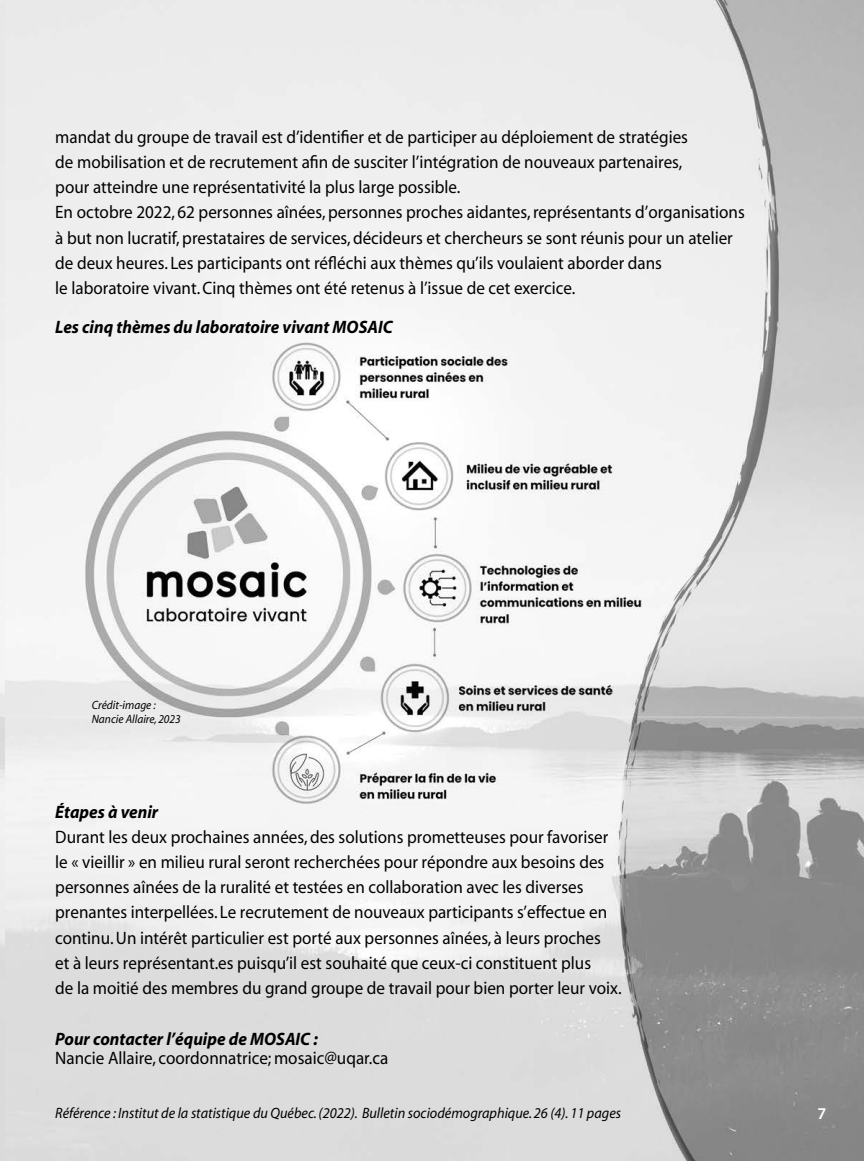
<style>
.page{position:relative;width:864px;height:1161px;background:#fff}
.page>*{position:absolute;margin:0;border:0;box-sizing:border-box;transform-origin:0 0}
.t1{font:18px/25.2px "Myriad MM 400 600";color:#000;scale:.95 1}
.t2{font:18px "Myriad MM It 700 600";color:#000;scale:.95 1}
.t3{font:16.5px "Myriad MM 565 600";color:#fff}
.t4{font:15px "Myriad MM It 400 600";color:#000;scale:.95 1}
.t5{font:12px/13.5px "Myriad MM It 400 600";color:#000;scale:.95 1}
</style>
<div class="page">
<img style="left:4px;top:0;width:860px;height:1161px">
<p class="t1" style="left:55px;top:125px;width:727px">mandat du groupe de travail est d’identifier et de participer au déploiement de stratégies<br>de mobilisation et de recrutement afin de susciter l’intégration de nouveaux partenaires,<br>pour atteindre une représentativité la plus large possible.<br>En octobre 2022, 62 personnes aînées, personnes proches aidantes, représentants d’organisations à but non lucratif, prestataires de services, décideurs et chercheurs se sont réunis pour un atelier de deux heures. Les participants ont réfléchi aux thèmes qu’ils voulaient aborder dans<br>le laboratoire vivant. Cinq thèmes ont été retenus à l’issue de cet exercice.</p>
<p class="t2" style="left:55px;top:318px;width:357px">Les cinq thèmes du laboratoire vivant MOSAIC</p>
<p class="t5" style="left:92px;top:699px;width:95px">Crédit-image :<br>Nancie Allaire, 2023</p>
<p class="t2" style="left:55px;top:803px;width:110px">Étapes à venir</p>
<p class="t1" style="left:55px;top:825px;width:598px">Durant les deux prochaines années, des solutions prometteuses pour favoriser le « vieillir » en milieu rural seront recherchées pour répondre aux besoins des personnes aînées de la ruralité et testées en collaboration avec les diverses prenantes interpellées. Le recrutement de nouveaux participants s’effectue en continu. Un intérêt particulier est porté aux personnes aînées, à leurs proches<br>et à leurs représentant.es puisqu’il est souhaité que ceux-ci constituent plus<br>de la moitié des membres du grand groupe de travail pour bien porter leur voix.</p>
<p class="t2" style="left:55px;top:1030px;width:278px">Pour contacter l’équipe de MOSAIC :</p>
<p class="t1" style="left:55px;top:1047px;width:352px">Nancie Allaire, coordonnatrice; mosaic@uqar.ca</p>
<p class="t4" style="left:55px;top:1106px;width:597px">Référence : Institut de la statistique du Québec. (2022). Bulletin sociodémographique. 26 (4). 11 pages</p>
<p class="t3" style="left:817px;top:1105px;width:10px">7</p>
</div>
